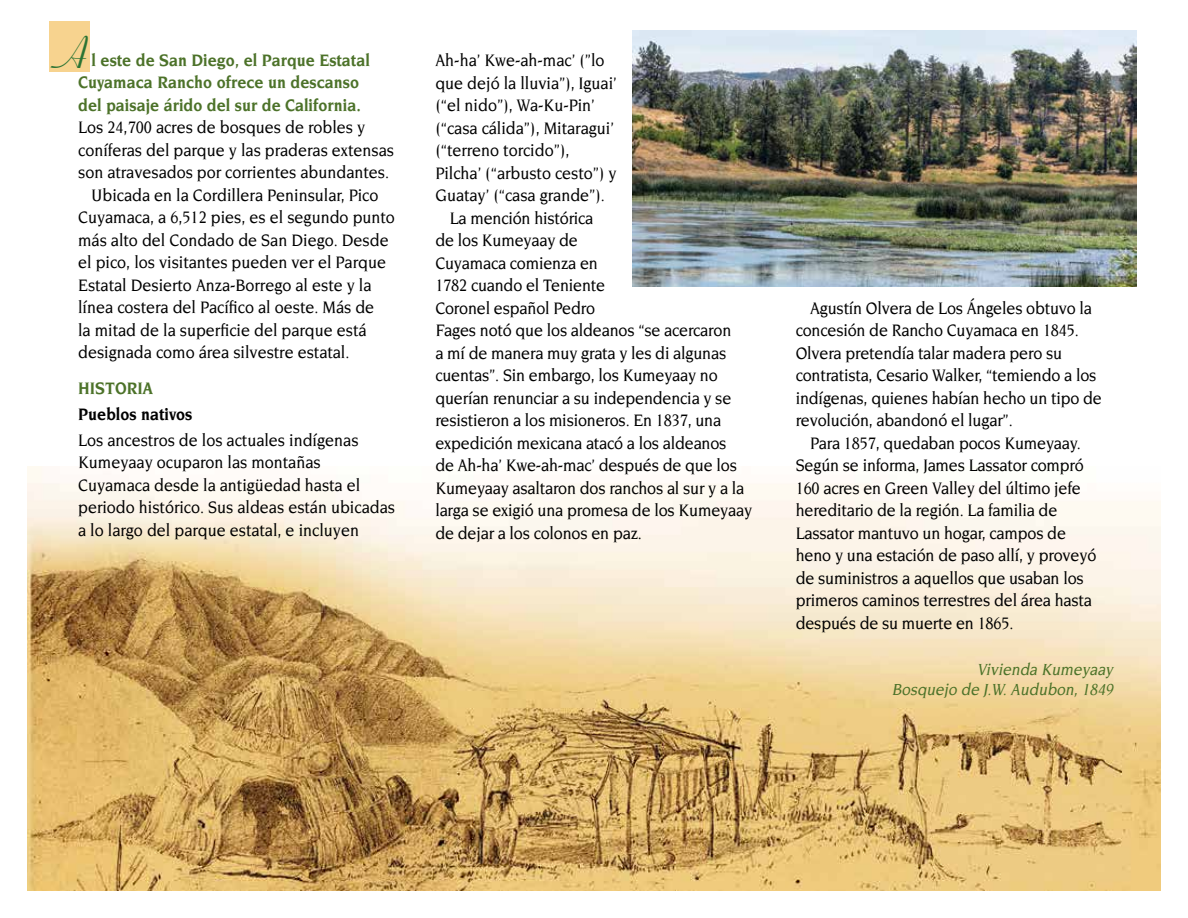
<style>
.page{position:relative;width:1188px;height:918px;background:#fff}
.page>*{position:absolute;margin:0;border:0;box-sizing:border-box;transform-origin:0 0}
.t1{font:700 45px "Ribbon 131 BT";color:#2b7434;scale:.9 1}
.t2{font:500 18px/22.5px "Novarese";letter-spacing:-.01em;color:#000;scale:.9 1}
.t3{font:700 18px "Novarese";color:#000;scale:.9 1}
.t4{font:700 18px "Novarese";color:#4c7229;scale:.9 1}
.t5{font:italic 500 17.4px/20.2px "Novarese";color:#4c7229;text-align:right;scale:.9 1}
.s1{font-weight:700;color:#4c7229}
</style>
<div class="page">
<img style="left:27px;top:466px;width:1134px;height:425px">
<div style="left:49px;top:21px;width:40px;height:51px;background:#f7d38f"></div>
<img style="left:633px;top:30px;width:503px;height:256px">
<p class="t1" style="left:61px;top:26px;width:34px">A</p>
<p class="t2" style="left:78px;top:49px;width:353px;text-indent:13px"><span class="s1">l este de San Diego, el Parque Estatal Cuyamaca Rancho ofrece un descanso<br>del paisaje árido del sur de California.<br></span>Los 24,700 acres de bosques de robles y coníferas del parque y las praderas extensas son atravesados por corrientes abundantes.</p>
<p class="t2" style="left:78px;top:184px;width:354px;text-indent:13px">Ubicada en la Cordillera Peninsular, Pico Cuyamaca, a 6,512 pies, es el segundo punto más alto del Condado de San Diego. Desde el pico, los visitantes pueden ver el Parque Estatal Desierto Anza-Borrego al este y la línea costera del Pacífico al oeste. Más de<br>la mitad de la superficie del parque está designada como área silvestre estatal.</p>
<h2 class="t4" style="left:78px;top:378px;width:84px">HISTORIA</h2>
<h3 class="t3" style="left:78px;top:404px;width:129px">Pueblos nativos</h3>
<p class="t2" style="left:78px;top:429px;width:354px">Los ancestros de los actuales indígenas Kumeyaay ocuparon las montañas Cuyamaca desde la antigüedad hasta el periodo histórico. Sus aldeas están ubicadas a lo largo del parque estatal, e incluyen</p>
<p class="t2" style="left:435px;top:49px;width:203px">Ah-ha’ Kwe-ah-mac’ (”lo que dejó la lluvia”), Iguai’ (“el nido”), Wa-Ku-Pin’ (“casa cálida”), Mitaragui’ (“terreno torcido”),<br>Pilcha’ (“arbusto cesto”) y<br>Guatay’ (“casa grande”).</p>
<p class="t2" style="left:435px;top:206px;width:353px;text-indent:14px">La mención histórica<br>de los Kumeyaay de<br>Cuyamaca comienza en<br>1782 cuando el Teniente<br>Coronel español Pedro<br>Fages notó que los aldeanos “se acercaron<br>a mí de manera muy grata y les di algunas cuentas”. Sin embargo, los Kumeyaay no querían renunciar a su independencia y se resistieron a los misioneros. En 1837, una expedición mexicana atacó a los aldeanos<br>de Ah-ha’ Kwe-ah-mac’ después de que los Kumeyaay asaltaron dos ranchos al sur y a la larga se exigió una promesa de los Kumeyaay de dejar a los colonos en paz.</p>
<p class="t2" style="left:796px;top:296px;width:342px;text-indent:14px">Agustín Olvera de Los Ángeles obtuvo la concesión de Rancho Cuyamaca en 1845.<br>Olvera pretendía talar madera pero su contratista, Cesario Walker, “temiendo a los indígenas, quienes habían hecho un tipo de revolución, abandonó el lugar”.</p>
<p class="t2" style="left:796px;top:431px;width:336px;text-indent:14px">Para 1857, quedaban pocos Kumeyaay.<br>Según se informa, James Lassator compró 160 acres en Green Valley del último jefe hereditario de la región. La familia de Lassator mantuvo un hogar, campos de heno y una estación de paso allí, y proveyó de suministros a aquellos que usaban los primeros caminos terrestres del área hasta después de su muerte en 1865.</p>
<p class="t5" style="left:892px;top:659px;width:251px">Vivienda Kumeyaay<br>Bosquejo de J.W.Audubon,1849</p>
</div>
